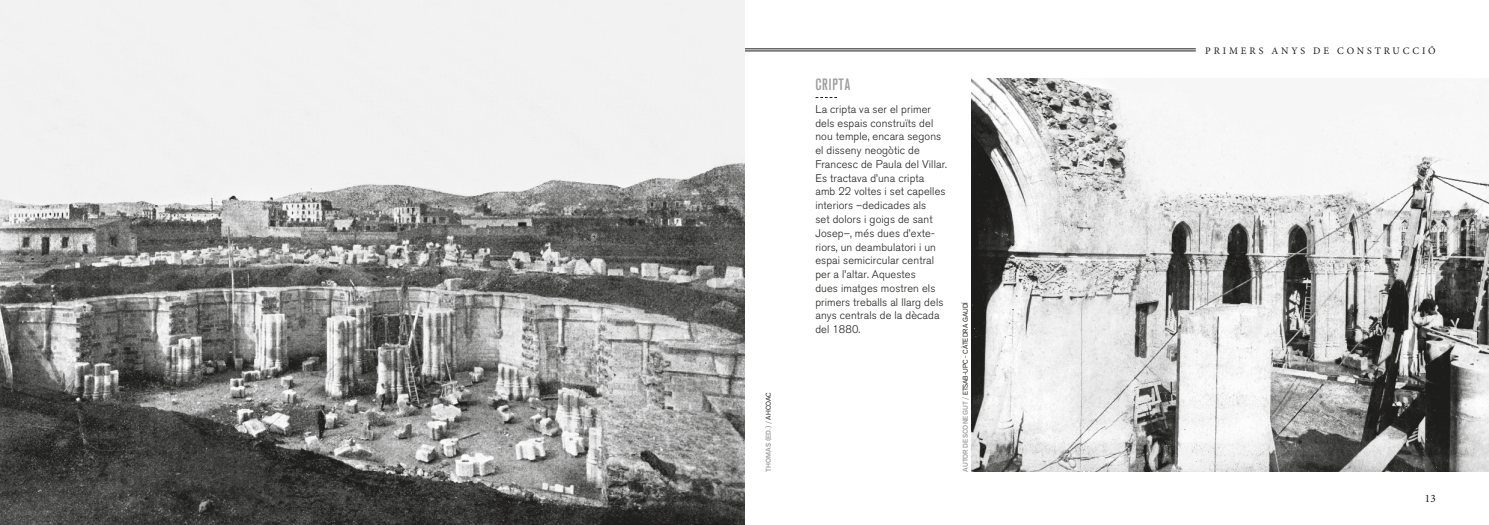
<style>
.page{position:relative;width:1489px;height:525px;background:#fff}
.page>*{position:absolute;margin:0;border:0;box-sizing:border-box;transform-origin:0 0}
.t1{font:500 condensed 16.25px "Akzidenz Grotesk BQ";letter-spacing:.05em;color:#9d9d9d}
.t2{font:11.25px "Minion Pro";color:#1d1d1b}
.t3{font:300 11px/13.8px "Akzidenz Grotesk BQ";letter-spacing:.01em;color:#1d1d1b}
.t4{font:10px "Minion Pro";letter-spacing:.29em;color:#1d1d1b}
.t5{font:6.88px "Akzid Grtsk Next";letter-spacing:.005em;color:#1d1d1b}
.t6{font:500 6.88px "Akzid Grtsk Next";letter-spacing:.01em;color:#9d9d9d}
.s1{font-weight:400;color:#1d1d1b}
.s2{font-weight:500;color:#9d9d9d}
</style>
<div class="page">
<svg style="left:815px;top:97px;width:22px;height:1px"></svg>
<img style="left:971px;top:78px;width:517px;height:393px">
<hr style="left:1px;top:49px;width:1194px;height:1px;background:#1d1d1b">
<hr style="left:1px;top:51px;width:1194px;height:1px;background:#1d1d1b">
<img style="left:0;top:0;width:744px;height:524px">
<p class="t6" style="left:764px;top:471px;width:81px;rotate:-90deg">THOMAS (ED.) / <span class="s1">AHCOAC</span></p>
<h1 class="t1" style="left:815px;top:75px;width:36px">CRIPTA</h1>
<p class="t3" style="left:815px;top:102px;width:133px">La cripta va ser el primer dels espais construïts del nou temple, encara segons el disseny neogòtic de<br>Francesc de Paula del Villar.<br>Es tractava d’una cripta<br>amb 22 voltes i set capelles interiors –dedicades als<br>set dolors i goigs de sant<br>Josep–, més dues d’exte&shy;riors, un deambulatori i un espai semicircular central per a l’altar. Aquestes<br>dues imatges mostren els primers treballs al llarg dels anys centrals de la dècada del 1880.</p>
<p class="t5" style="left:960px;top:471px;width:171px;rotate:-90deg"><span class="s2">AUTOR DESCONEGUT /</span> ETSAB-UPC - CÀTEDRA GAUDÍ</p>
<p class="t4" style="left:1205px;top:44px;width:232px">PRIMERS ANYS DE CONSTRUCCIÓ</p>
<p class="t2" style="left:1424px;top:491px;width:12px">13</p>
</div>
